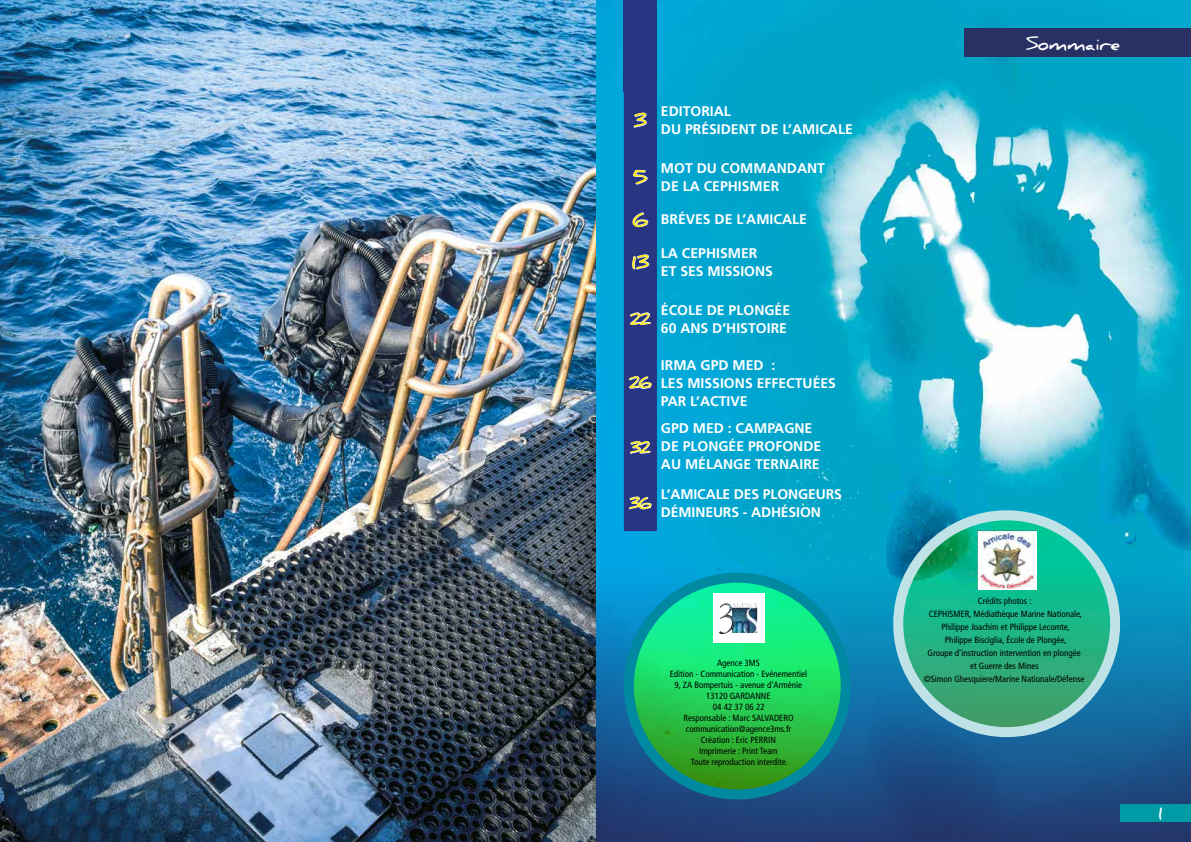
<style>
.page{position:relative;width:1191px;height:842px;background:#fff}
.page>*{position:absolute;margin:0;border:0;box-sizing:border-box;transform-origin:0 0}
.t1{font:700 18px "Daniel";color:#fff}
.t2{font:700 18px "Daniel";color:#ffed00}
.t3{font:700 15px "Daniel";letter-spacing:-.1em;color:#ffed00}
.t4{font:700 14px/18px "Frutiger LT Std";color:#fff}
.t5{font:condensed 9px/13px "Frutiger LT Std";color:#000;text-align:center}
.t6{font:condensed 9px/11px "Frutiger";color:#000;text-align:center}
.s1{font-family:"Daniel";font-size:18px;color:#ffed00}
</style>
<div class="page">
<img style="left:0;top:0;width:1191px;height:842px">
<div style="left:1120px;top:804px;width:71px;height:17px;background:#009ba4"></div>
<div style="left:964px;top:28px;width:227px;height:29px;background:#293064"></div>
<svg style="left:624px;top:92px;width:62px;height:439px;background:#1d6fac"></svg>
<svg style="left:898px;top:515px;width:217px;height:217px;background:#2bb589"></svg>
<div style="left:893px;top:510px;width:227px;height:227px;border:10px solid #bee2e6;border-radius:50%"></div>
<svg style="left:629px;top:578px;width:216px;height:216px;background:#20cc60"></svg>
<div style="left:624px;top:573px;width:226px;height:226px;border:10px solid #0089a0;border-radius:50%"></div>
<svg style="left:713px;top:593px;width:51px;height:49px"></svg>
<img style="left:732px;top:603px;width:21px;height:4px">
<div style="left:624px;top:0;width:33px;height:92px;background:#283583"></div>
<img style="left:977px;top:531px;width:59px;height:58px">
<p class="t2" style="left:634px;top:111px;width:15px">3</p>
<p class="t4" style="left:661px;top:102px;width:193px">EDITORIAL<br>DU PRÉSIDENT DE L’AMICALE</p>
<p class="t2" style="left:633px;top:167px;width:16px">5</p>
<p class="t4" style="left:661px;top:159px;width:166px">MOT DU COMMANDANT<br>DE LA CEPHISMER</p>
<p class="t4" style="left:632px;top:211px;width:176px"><span class="s1">6</span> BRÉVES DE L’AMICALE</p>
<p class="t2" style="left:631px;top:252px;width:19px">13</p>
<p class="t4" style="left:661px;top:244px;width:114px">LA CEPHISMER<br>ET SES MISSIONS</p>
<p class="t3" style="left:630px;top:311px;width:22px">22</p>
<p class="t4" style="left:661px;top:301px;width:131px">ÉCOLE DE PLONGÉE<br>60 ANS D’HISTOIRE</p>
<p class="t3" style="left:629px;top:374px;width:24px">26</p>
<p class="t3" style="left:630px;top:439px;width:22px">32</p>
<p class="t4" style="left:661px;top:356px;width:177px">IRMA GPD MED :<br>LES MISSIONS EFFECTUÉES<br>PAR L’ACTIVE</p>
<p class="t4" style="left:661px;top:419px;width:162px">GPD MED : CAMPAGNE<br>DE PLONGÉE PROFONDE<br>AU MÉLANGE TERNAIRE</p>
<p class="t3" style="left:629px;top:495px;width:24px">36</p>
<p class="t4" style="left:661px;top:485px;width:183px">L’AMICALE DES PLONGEURS<br>DÉMINEURS - ADHÉSION</p>
<p class="t6" style="left:669px;top:657px;width:139px">Agence 3MS<br>Edition - Communication - Evénementiel<br>9, ZA Bompertuis - avenue d’Arménie<br>13120 GARDANNE<br>04 42 37 06 22<br>Responsable : Marc SALVADERO communication@agence3ms.fr<br>Création : Eric PERRIN<br>Imprimerie : Print Team<br>Toute reproduction interdite.</p>
<p class="t1" style="left:1026px;top:33px;width:95px">Sommaire</p>
<p class="t5" style="left:923px;top:594px;width:162px">Crédits photos :<br>CEPHISMER, Médiathèque Marine Nationale, Philippe Joachim et Philippe Lecomte,<br>Philippe Bisciglia, École de Plongée,<br>Groupe d’instruction intervention en plongée et Guerre des Mines<br>©Simon Ghesquiere/Marine Nationale/Défense</p>
<p class="t1" style="left:1158px;top:803px;width:6px">1</p>
</div>
